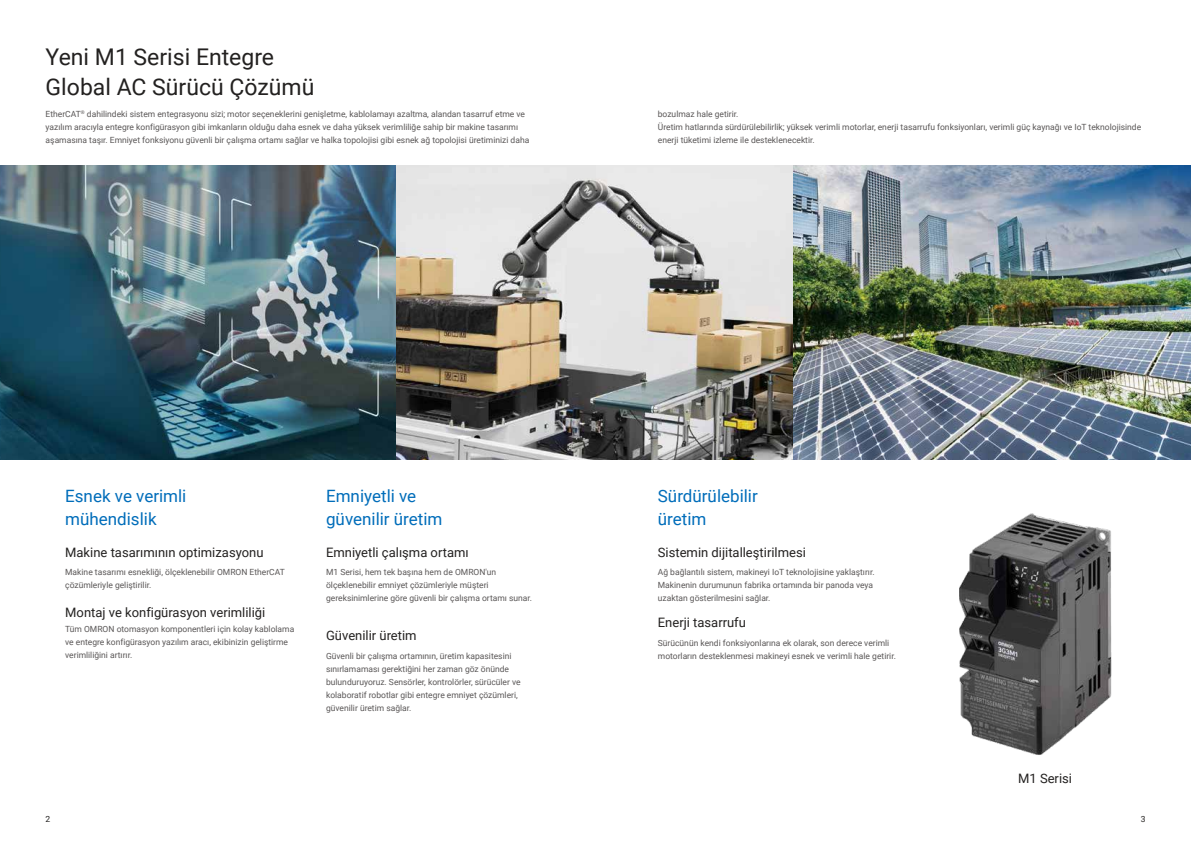
<style>
.page{position:relative;width:1191px;height:842px;background:#fff}
.page>*{position:absolute;margin:0;border:0;box-sizing:border-box;transform-origin:0 0}
.t1{font:23px/30px "Roboto";color:#232120}
.t2{font:17px/23px "Roboto";color:#006dba}
.t3{font:13px "Roboto";color:#232120}
.t4{font:8.5px/13px "Roboto";color:#5a5757}
.t5{font:8.5px "Roboto";color:#232120}
</style>
<div class="page">
<img style="left:959px;top:513px;width:153px;height:242px">
<img style="left:0;top:166px;width:1190px;height:293px">
<h1 class="t1" style="left:46px;top:41px;width:270px">Yeni M1 Serisi Entegre<br>Global AC Sürücü Çözümü</h1>
<p class="t4" style="left:46px;top:107px;width:485px">EtherCAT<sup>®</sup> dahilindeki sistem entegrasyonu sizi; motor seçeneklerini genişletme, kablolamayı azaltma, alandan tasarruf etme ve yazılım aracıyla entegre konfigürasyon gibi imkanların olduğu daha esnek ve daha yüksek verimliliğe sahip bir makine tasarımı aşamasına taşır. Emniyet fonksiyonu güvenli bir çalışma ortamı sağlar ve halka topolojisi gibi esnek ağ topolojisi üretiminizi daha</p>
<p class="t4" style="left:658px;top:107px;width:485px">bozulmaz hale getirir.<br>Üretim hatlarında sürdürülebilirlik; yüksek verimli motorlar, enerji tasarrufu fonksiyonları, verimli güç kaynağı ve IoT teknolojisinde enerji tüketimi izleme ile desteklenecektir.</p>
<h2 class="t2" style="left:65px;top:484px;width:123px">Esnek ve verimli mühendislik</h2>
<h2 class="t2" style="left:326px;top:484px;width:118px">Emniyetli ve güvenilir üretim</h2>
<h2 class="t2" style="left:658px;top:484px;width:101px">Sürdürülebilir üretim</h2>
<h3 class="t3" style="left:65px;top:543px;width:200px">Makine tasarımının optimizasyonu</h3>
<h3 class="t3" style="left:326px;top:543px;width:144px">Emniyetli çalışma ortamı</h3>
<h3 class="t3" style="left:658px;top:543px;width:149px">Sistemin dijitalleştirilmesi</h3>
<p class="t4" style="left:65px;top:565px;width:221px">Makine tasarımı esnekliği, ölçeklenebilir OMRON EtherCAT çözümleriyle geliştirilir.</p>
<p class="t4" style="left:326px;top:565px;width:207px">M1 Serisi, hem tek başına hem de OMRON'un ölçeklenebilir emniyet çözümleriyle müşteri gereksinimlerine göre güvenli bir çalışma ortamı sunar.</p>
<p class="t4" style="left:658px;top:565px;width:218px">Ağ bağlantılı sistem, makineyi IoT teknolojisine yaklaştırır.<br>Makinenin durumunun fabrika ortamında bir panoda veya uzaktan gösterilmesini sağlar.</p>
<h3 class="t3" style="left:65px;top:603px;width:202px">Montaj ve konfigürasyon verimliliği</h3>
<p class="t4" style="left:65px;top:622px;width:231px">Tüm OMRON otomasyon komponentleri için kolay kablolama ve entegre konfigürasyon yazılım aracı, ekibinizin geliştirme verimliliğini artırır.</p>
<h3 class="t3" style="left:326px;top:627px;width:92px">Güvenilir üretim</h3>
<p class="t4" style="left:326px;top:649px;width:196px">Güvenli bir çalışma ortamının, üretim kapasitesini sınırlamaması gerektiğini her zaman göz önünde bulunduruyoruz. Sensörler, kontrolörler, sürücüler ve kolaboratif robotlar gibi entegre emniyet çözümleri, güvenilir üretim sağlar.</p>
<h3 class="t3" style="left:658px;top:614px;width:90px">Enerji tasarrufu</h3>
<p class="t4" style="left:658px;top:636px;width:239px">Sürücünün kendi fonksiyonlarına ek olarak, son derece verimli motorların desteklenmesi makineyi esnek ve verimli hale getirir.</p>
<h3 class="t3" style="left:1018px;top:769px;width:55px">M1 Serisi</h3>
<p class="t5" style="left:45px;top:813px;width:6px">2</p>
<p class="t5" style="left:1140px;top:813px;width:6px">3</p>
</div>
